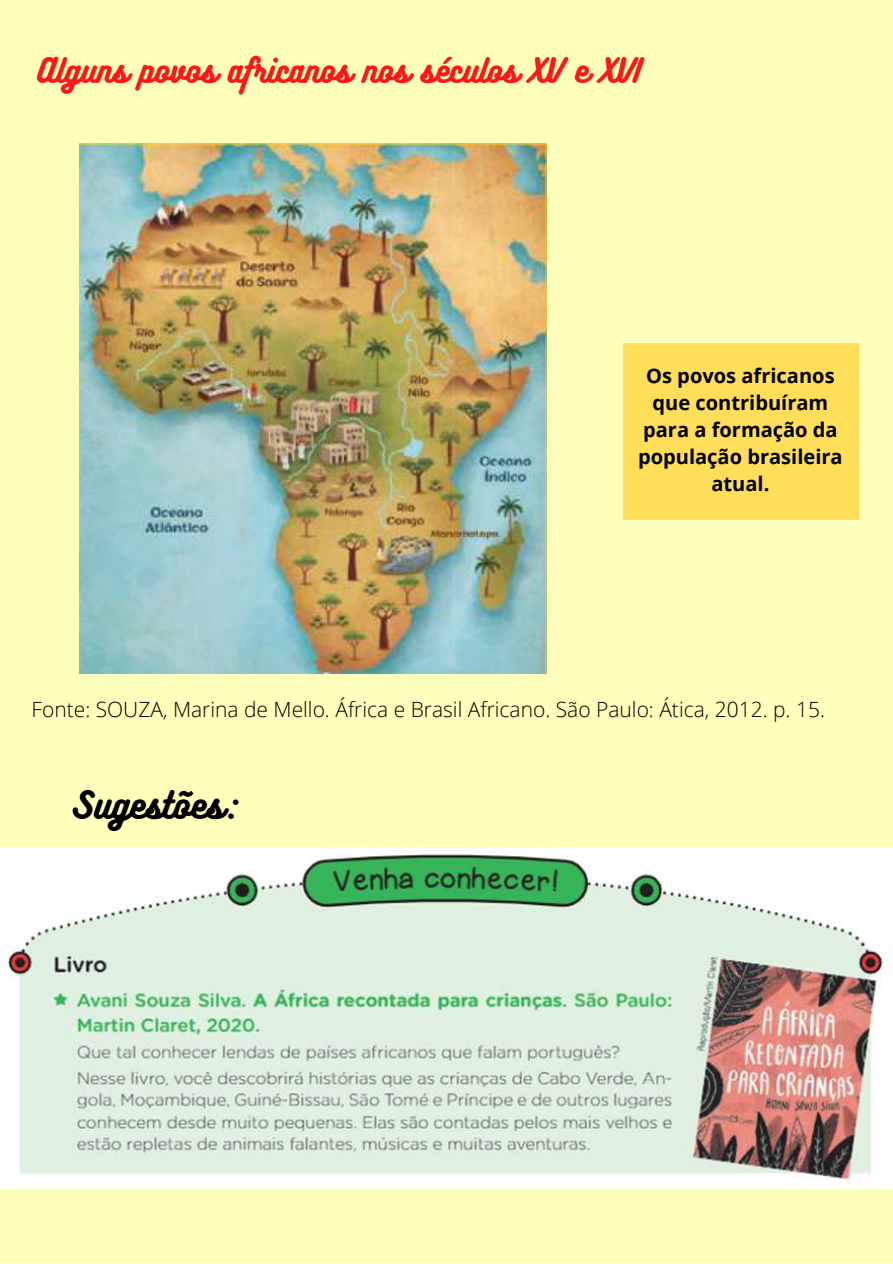
<style>
.page{position:relative;width:893px;height:1264px;background:#fff}
.page>*{position:absolute;margin:0;border:0;box-sizing:border-box;transform-origin:0 0}
.t1{font:33.45px "Bukhari Script";color:#000}
.t2{font:30px "Bukhari Script";color:#ff1616}
.t3{font:300 21px "Open Sans";color:#000}
.t4{font:700 20.1px/27px "Open Sans";color:#000;text-align:center}
</style>
<div class="page">
<div style="left:0;top:0;width:892px;height:1262px;background:#feffba"></div>
<img style="left:80px;top:144px;width:466px;height:529px">
<div style="left:623px;top:343px;width:235px;height:177px;background:#ffde59"></div>
<img style="left:0;top:847px;width:892px;height:340px">
<h2 class="t2" style="left:38px;top:51px;width:605px">Alguns povos africanos nos séculos XV e XVI</h2>
<p class="t4" style="left:638px;top:362px;width:206px">Os povos africanos que contribuíram para a formação da população brasileira atual.</p>
<p class="t3" style="left:32px;top:694px;width:794px">Fonte: SOUZA, Marina de Mello. África e Brasil Africano. São Paulo: Ática, 2012. p. 15.</p>
<h1 class="t1" style="left:72px;top:783px;width:167px">Sugestões:</h1>
</div>
